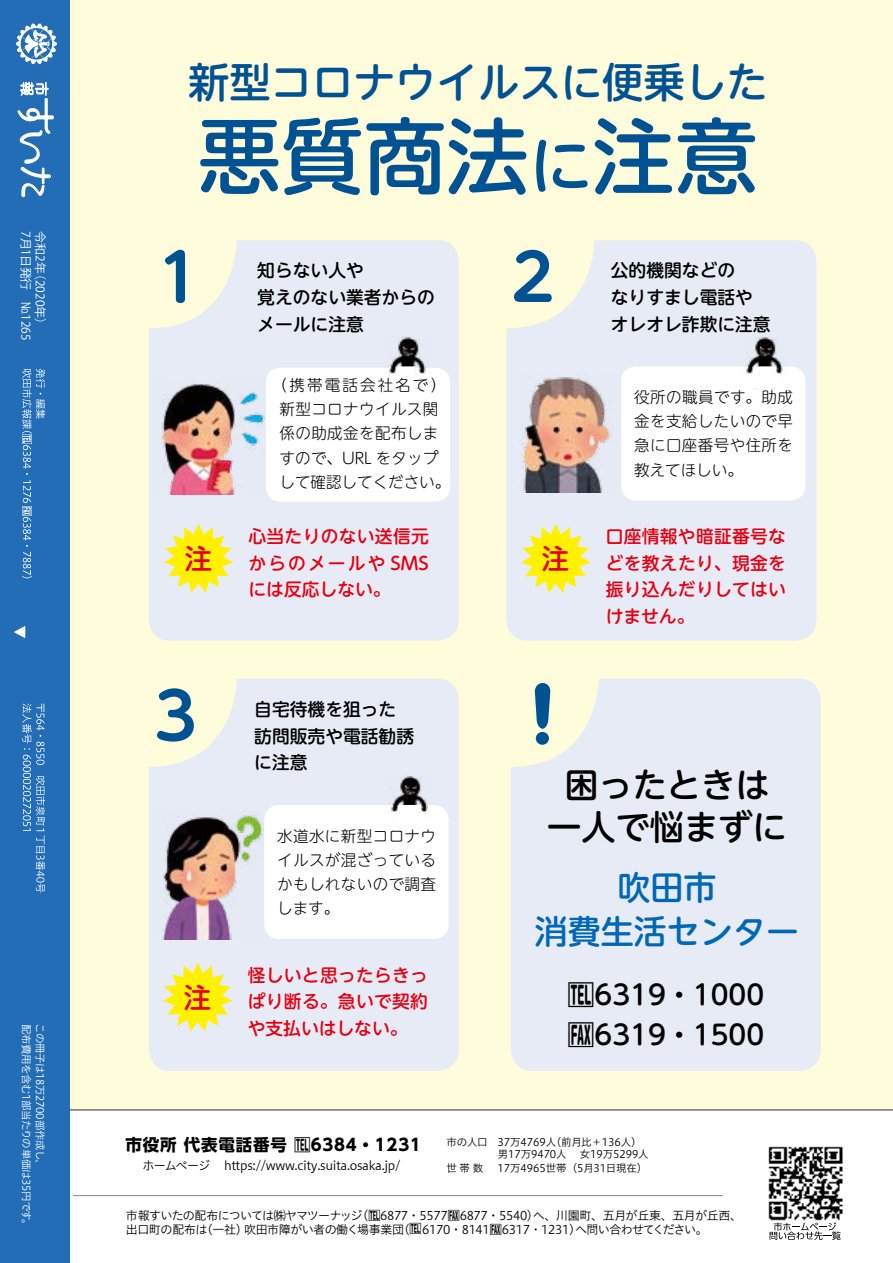
<style>
.page{position:relative;width:893px;height:1263px;background:#fff}
.page>*{position:absolute;margin:0;border:0;box-sizing:border-box;transform-origin:0 0}
.t1{font:500 82.8px "UD Shin M Go Pro";color:#005293}
.t2{font:700 64.2px "UD Shin M Go Pro De";color:#005293}
.t3{font:500 41.4px "UD Shin M Go Pro";color:#005293}
.t4{font:500 34.2px/42.3px "UD Shin M Go Pro";color:#000;text-align:center}
.t5{font:500 33px/43.8px "UD Shin M Go Pro";color:#0068b7;text-align:center}
.t6{font:500 27.6px "UD Shin M Go Pro";color:#e60012}
.t7{font:500 27px/40.8px "UD Shin M Go Pro";color:#000}
.t8{font:500 17.7px/26.5px "UD Shin M Go Pro";letter-spacing:.015em;color:#e60012;text-align:justify}
.t9{font:500 17.7px/26.5px "UD Shin M Go Pro";color:#000}
.t10{font:700 16.5px "UD Shin Go Pro";letter-spacing:.05em;color:#000}
.t11{font:300 15.45px/24.2px "UD Shin M Go Pro";letter-spacing:.025em;color:#000;text-align:justify}
.t12{font:12px/13.5px "Hiragino UD Sans Std N W3";letter-spacing:-.03em;color:#000}
.t13{font:12px "Koz Go Pr 6 N";color:#fff}
.t14{font:10.5px "Hiragino UD Sans Std N W3";letter-spacing:-.01em;color:#000}
.t15{font:10.5px/13.5px "Hiragino UD Sans Std N W3";letter-spacing:-.04em;color:#fff}
.s1{font-size:63px}
.s2{font-family:"Suita Ver 02";font-weight:400}
.s3{font-family:"Suita Ver 02"}
</style>
<div class="page">
<div style="left:0;top:0;width:893px;height:1110px;background:#fffcdb"></div>
<hr style="left:56px;top:1109px;width:837px;height:2px;background:#727171">
<div style="left:0;top:0;width:70px;height:1263px;background:#226db6"></div>
<svg style="left:14px;top:626px;width:11px;height:12px"></svg>
<svg style="left:16px;top:23px;width:41px;height:41px"></svg>
<svg style="left:22px;top:369px;width:23px;height:209px"></svg>
<svg style="left:22px;top:703px;width:23px;height:190px"></svg>
<img style="left:768px;top:1146px;width:75px;height:75px">
<svg style="left:770px;top:1222px;width:71px;height:18px"></svg>
<hr style="left:73px;top:1195px;width:650px;height:1px;background:#898989">
<svg style="left:17px;top:82px;width:37px;height:116px"></svg>
<svg style="left:149px;top:240px;width:310px;height:401px;background:#e8ecf2"></svg>
<svg style="left:506px;top:240px;width:310px;height:401px;background:#e8ecf2"></svg>
<svg style="left:149px;top:679px;width:310px;height:392px;background:#e8ecf2"></svg>
<div style="left:511px;top:679px;width:310px;height:392px;background:#e6ebf5"></div>
<svg style="left:164px;top:524px;width:69px;height:69px;background:#f4ee6a"></svg>
<svg style="left:521px;top:524px;width:69px;height:69px;background:#f4ee6a"></svg>
<svg style="left:163px;top:963px;width:69px;height:68px;background:#f4ee68"></svg>
<div style="left:621px;top:366px;width:184px;height:134px;background:#fff;border-radius:15px"></div>
<div style="left:264px;top:805px;width:184px;height:134px;background:#fff;border-radius:15px"></div>
<div style="left:266px;top:368px;width:184px;height:134px;background:#fff;border-radius:15px"></div>
<img style="left:149px;top:381px;width:119px;height:114px">
<img style="left:519px;top:373px;width:96px;height:120px">
<img style="left:153px;top:810px;width:111px;height:130px">
<img style="left:743px;top:337px;width:44px;height:37px">
<svg style="left:750px;top:366px;width:31px;height:23px"></svg>
<img style="left:388px;top:775px;width:44px;height:37px">
<svg style="left:395px;top:805px;width:31px;height:9px"></svg>
<img style="left:385px;top:337px;width:44px;height:38px">
<svg style="left:393px;top:366px;width:30px;height:23px"></svg>
<svg style="left:535px;top:683px;width:16px;height:62px"></svg>
<p class="t13" style="left:33px;top:231px;width:111px;rotate:90deg">7月1日発行　№1265</p>
<p class="t13" style="left:47px;top:231px;width:100px;rotate:90deg">令和2年（2020年）</p>
<p class="t15" style="left:47px;top:1023px;width:208px;rotate:90deg">この冊子は18万2700部作成し、<br>配布費用を含む1部当たりの単価は35円です。</p>
<h3 class="t3" style="left:188px;top:49px;width:581px">新型コロナウイルスに便乗した</h3>
<h1 class="t1" style="left:198px;top:89px;width:561px">悪質商法<span class="s1">に</span>注意</h1>
<h2 class="t2" style="left:158px;top:225px;width:44px">1</h2>
<h2 class="t2" style="left:512px;top:225px;width:44px">2</h2>
<h3 class="t9" style="left:257px;top:257px;width:179px">知らない人や<br>覚えのない業者からのメールに注意</h3>
<h3 class="t9" style="left:611px;top:257px;width:161px">公的機関などの<br>なりすまし電話やオレオレ詐欺に注意</h3>
<h3 class="t6" style="left:185px;top:536px;width:29px">注</h3>
<h2 class="t2" style="left:154px;top:664px;width:44px">3</h2>
<h3 class="t6" style="left:184px;top:975px;width:29px">注</h3>
<p class="t11" style="left:272px;top:372px;width:180px;text-align:center">（携帯電話会社名で）新型コロナウイルス関<br>係の助成金を配布しま<br>すので、URL をタップ<br>して確認してください。</p>
<h3 class="t8" style="left:249px;top:522px;width:182px">心当たりのない送信元からのメールや SMSには反応しない。</h3>
<h3 class="t9" style="left:254px;top:695px;width:161px">自宅待機を狙った訪問販売や電話勧誘に注意</h3>
<p class="t11" style="left:277px;top:823px;width:160px">水道水に新型コロナウイルスが混ざっているかもしれないので調査します。</p>
<h3 class="t8" style="left:248px;top:961px;width:182px">怪しいと思ったらきっぱり断る。急いで契約や支払いはしない。</h3>
<h3 class="t6" style="left:542px;top:536px;width:29px">注</h3>
<p class="t11" style="left:634px;top:384px;width:160px">役所の職員です。助成金を支給したいので早急に口座番号や住所を教えてほしい。</p>
<h3 class="t8" style="left:606px;top:522px;width:182px">口座情報や暗証番号などを教えたり、現金を振り込んだりしてはいけません。</h3>
<h3 class="t4" style="left:547px;top:762px;width:241px">困ったときは一人で悩まずに</h3>
<h3 class="t5" style="left:535px;top:864px;width:265px">吹田市<br>消費生活センター</h3>
<h3 class="t7" style="left:568px;top:972px;width:198px"><span class="s2">M</span>6319・1000<br><span class="s2">N</span>6319・1500</h3>
<h3 class="t10" style="left:126px;top:1131px;width:297px">市役所 代表電話番号 <span class="s2">M</span>6384・1231</h3>
<p class="t12" style="left:142px;top:1158px;width:260px">ホームページ　 https://www.city.suita.osaka.jp/</p>
<p class="t14" style="left:446px;top:1134px;width:191px">市の人口 37万4769人(前月比＋136人)</p>
<p class="t14" style="left:446px;top:1160px;width:38px">世 帯 数</p>
<p class="t14" style="left:498px;top:1160px;width:151px">17万4965世帯（5月31日現在）</p>
<p class="t14" style="left:498px;top:1146px;width:152px">男17万9470人 　女19万5299人</p>
<p class="t12" style="left:126px;top:1208px;width:618px">市報すいたの配布については㈱ヤマツーナッジ（<span class="s3">M</span>6877・5577<span class="s3">N</span>6877・5540）へ、川園町、五月が丘東、五月が丘西、出口町の配布は（一社）吹田市障がい者の働く場事業団（<span class="s3">M</span>6170・8141<span class="s3">N</span>6317・1231）へ問い合わせてください。</p>
</div>
